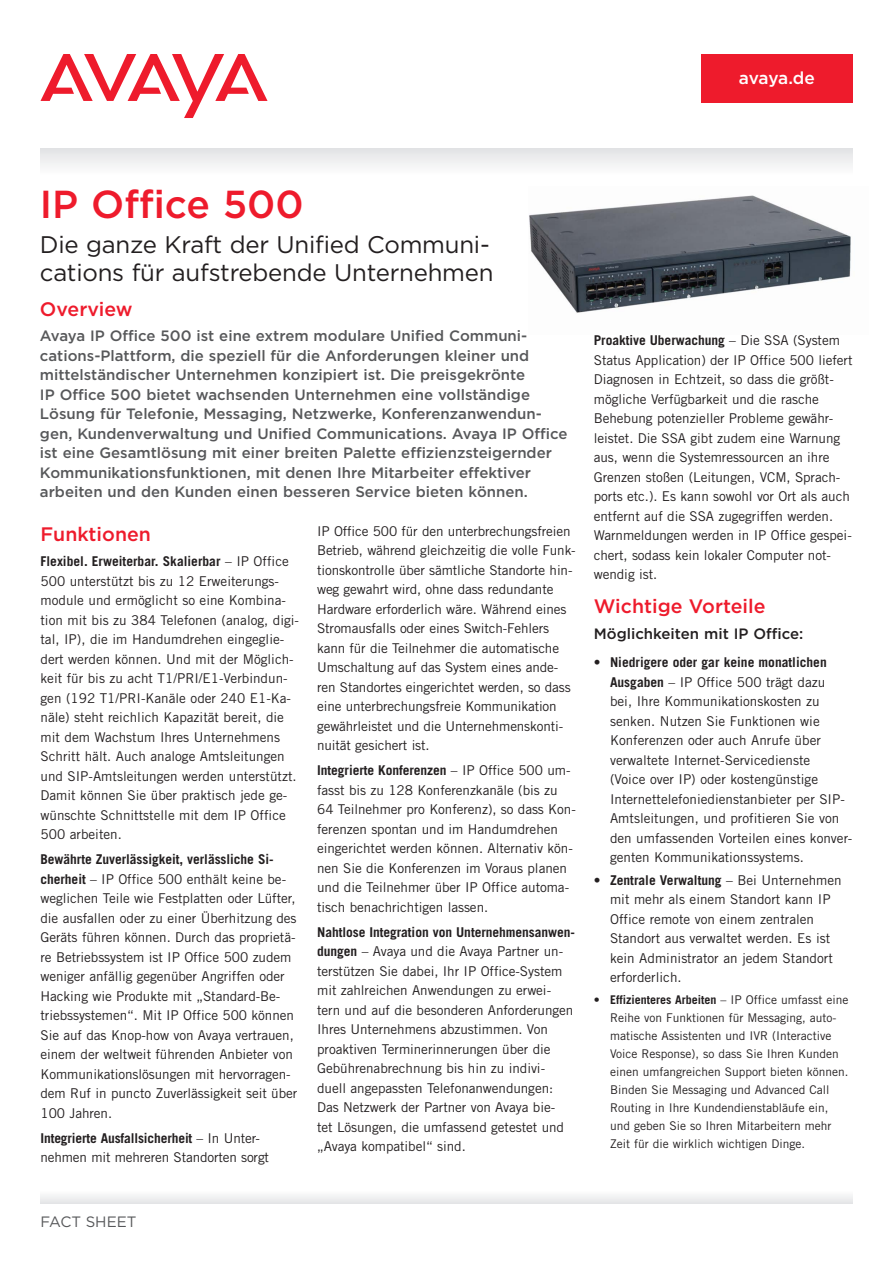
<style>
.page{position:relative;width:893px;height:1263px;background:#fff}
.page>*{position:absolute;margin:0;border:0;box-sizing:border-box;transform-origin:0 0}
.fact_sheet_title{font:500 39px "Gotham";color:#ee1b2c}
.fact_sheet_title-2{font:24px/28.5px "Gotham";letter-spacing:-.01em;color:#231f20}
.sub_head_PMS_485_cmy{font:500 19.5px "Gotham";color:#ee1b2c}
.Collateral_Box{font:500 17.25px "Gotham";letter-spacing:-.02em;color:#fff}
.fact_sheet_title-3{font:500 15px/19.5px "Gotham";color:#57585a}
.second_subhead{font:500 15px "Gotham";color:#231f20}
.Collateral_ID{font:15px "Gotham";color:#57585a}
.body_copy{font:13.5px/19.5px "Trade Gothic";letter-spacing:-.005em;color:#231f20}
.bullet_body{font:13.5px/19.5px "Trade Gothic";color:#231f20}
.bullet_body-2{font:12px/18px "Trade Gothic";color:#231f20}
.s1{font-weight:700}
</style>
<div class="page">
<svg style="left:40px;top:54px;width:228px;height:64px"></svg>
<div style="left:40px;top:148px;width:812px;height:27px;background:linear-gradient(to right,#f0f0f1,#f0f0f1)"></div>
<div style="left:40px;top:1190px;width:812px;height:13px;background:#f2f3f4"></div>
<div style="left:701px;top:54px;width:151px;height:49px;background:#ee1b2c"></div>
<img style="left:529px;top:195px;width:322px;height:118px">
<p class="Collateral_Box" style="left:739px;top:68px;width:77px">avaya.de</p>
<p class="fact_sheet_title" style="left:40px;top:182px;width:265px">IP Office 500</p>
<p class="fact_sheet_title-2" style="left:40px;top:230px;width:455px">Die ganze Kraft der Unified Communi&shy;cations für aufstrebende Unternehmen</p>
<p class="sub_head_PMS_485_cmy" style="left:40px;top:298px;width:94px">Overview</p>
<p class="fact_sheet_title-3" style="left:40px;top:326px;width:529px">Avaya IP Office 500 ist eine extrem modulare Unified Communi&shy;cations-Plattform, die speziell für die Anforderungen kleiner und mittelständischer Unternehmen konzipiert ist. Die preisgekrönte<br>IP Office 500 bietet wachsenden Unternehmen eine vollständige Lösung für Telefonie, Messaging, Netzwerke, Konferenzanwendun&shy;gen, Kundenverwaltung und Unified Communications. Avaya IP Office ist eine Gesamtlösung mit einer breiten Palette effizienzsteigernder Kommunikationsfunktionen, mit denen Ihre Mitarbeiter effektiver arbeiten und den Kunden einen besseren Service bieten können.</p>
<p class="sub_head_PMS_485_cmy" style="left:40px;top:523px;width:112px">Funktionen</p>
<p class="body_copy" style="left:40px;top:551px;width:260px"><span class="s1">Flexibel. Erweiterbar. Skalierbar</span> – IP Office 500 unterstützt bis zu 12 Erweiterungs&shy;module und ermöglicht so eine Kombina&shy;tion mit bis zu 384 Telefonen (analog, digi&shy;tal, IP), die im Handumdrehen eingeglie&shy;dert werden können. Und mit der Möglich&shy;keit für bis zu acht T1/PRI/E1-Verbindun&shy;gen (192 T1/PRI-Kanäle oder 240 E1-Ka&shy;näle) steht reichlich Kapazität bereit, die mit dem Wachstum Ihres Unternehmens Schritt hält. Auch analoge Amtsleitungen und SIP-Amtsleitungen werden unterstützt.<br>Damit können Sie über praktisch jede ge&shy;wünschte Schnittstelle mit dem IP Office 500 arbeiten.</p>
<p class="body_copy" style="left:40px;top:849px;width:258px"><span class="s1">Bewährte Zuverlässigkeit, verlässliche Si&shy;cherheit</span> – IP Office 500 enthält keine be&shy;weglichen Teile wie Festplatten oder Lüfter, die ausfallen oder zu einer Überhitzung des Geräts führen können. Durch das proprietä&shy;re Betriebssystem ist IP Office 500 zudem weniger anfällig gegenüber Angriffen oder Hacking wie Produkte mit „Standard-Be&shy;triebssystemen“. Mit IP Office 500 können Sie auf das Knop-how von Avaya vertrauen, einem der weltweit führenden Anbieter von Kommunikationslösungen mit hervorragen&shy;dem Ruf in puncto Zuverlässigkeit seit über 100 Jahren.</p>
<p class="body_copy" style="left:40px;top:1128px;width:230px"><span class="s1">Integrierte Ausfallsicherheit</span> – In Unter&shy;nehmen mit mehreren Standorten sorgt</p>
<p class="body_copy" style="left:317px;top:521px;width:260px">IP Office 500 für den unterbrechungsfreien Betrieb, während gleichzeitig die volle Funk&shy;tionskontrolle über sämtliche Standorte hin&shy;weg gewahrt wird, ohne dass redundante Hardware erforderlich wäre. Während eines Stromausfalls oder eines Switch-Fehlers kann für die Teilnehmer die automatische Umschaltung auf das System eines ande&shy;ren Standortes eingerichtet werden, so dass eine unterbrechungsfreie Kommunikation gewährleistet und die Unternehmenskonti&shy;nuität gesichert ist.</p>
<p class="body_copy" style="left:317px;top:760px;width:260px"><span class="s1">Integrierte Konferenzen</span> – IP Office 500 um&shy;fasst bis zu 128 Konferenzkanäle (bis zu 64 Teilnehmer pro Konferenz), so dass Kon&shy;ferenzen spontan und im Handumdrehen eingerichtet werden können. Alternativ kön&shy;nen Sie die Konferenzen im Voraus planen und die Teilnehmer über IP Office automa&shy;tisch benachrichtigen lassen.</p>
<p class="body_copy" style="left:317px;top:922px;width:259px"><span class="s1">Nahtlose Integration von Unternehmensanwen&shy;dungen</span> – Avaya und die Avaya Partner un&shy;terstützen Sie dabei, Ihr IP Office-System mit zahlreichen Anwendungen zu erwei&shy;tern und auf die besonderen Anforderungen Ihres Unternehmens abzustimmen. Von proaktiven Terminerinnerungen über die Gebührenabrechnung bis hin zu indivi&shy;duell angepassten Telefonanwendungen:<br>Das Netzwerk der Partner von Avaya bie-<br>tet Lösungen, die umfassend getestet und „Avaya kompatibel“ sind.</p>
<p class="body_copy" style="left:594px;top:331px;width:260px"><span class="s1">Proaktive Überwachung</span> – Die SSA (System Status Application) der IP Office 500 liefert Diagnosen in Echtzeit, so dass die größt&shy;mögliche Verfügbarkeit und die rasche Behebung potenzieller Probleme gewähr&shy;leistet. Die SSA gibt zudem eine Warnung aus, wenn die Systemressourcen an ihre Grenzen stoßen (Leitungen, VCM, Sprach&shy;ports etc.). Es kann sowohl vor Ort als auch entfernt auf die SSA zugegriffen werden.<br>Warnmeldungen werden in IP Office gespei&shy;chert, sodass kein lokaler Computer not&shy;wendig ist.</p>
<p class="sub_head_PMS_485_cmy" style="left:594px;top:595px;width:173px">Wichtige Vorteile</p>
<p class="second_subhead" style="left:594px;top:625px;width:211px">Möglichkeiten mit IP Office:</p>
<p class="bullet_body" style="left:610px;top:652px;width:244px;text-indent:-16px"><span class="s1">• Niedrigere oder gar keine monatlichen Ausgaben</span> – IP Office 500 trägt dazu<br>bei, Ihre Kommunikationskosten zu senken. Nutzen Sie Funktionen wie Konferenzen oder auch Anrufe über verwaltete Internet-Servicedienste<br>(Voice over IP) oder kostengünstige Internettelefoniedienstanbieter per SIP-Amtsleitungen, und profitieren Sie von den umfassenden Vorteilen eines konver&shy;genten Kommunikationssystems.</p>
<p class="bullet_body" style="left:610px;top:870px;width:233px;text-indent:-16px"><span class="s1">• Zentrale Verwaltung</span> – Bei Unternehmen mit mehr als einem Standort kann IP Office remote von einem zentralen Standort aus verwaltet werden. Es ist kein Administrator an jedem Standort erforderlich.</p>
<p class="bullet_body-2" style="left:610px;top:990px;width:240px;text-indent:-16px"><span class="s1">• Effizienteres Arbeiten</span> – IP Office umfasst eine Reihe von Funktionen für Messaging, auto&shy;matische Assistenten und IVR (Interactive Voice Response), so dass Sie Ihren Kunden einen umfangreichen Support bieten können.<br>Binden Sie Messaging und Advanced Call Routing in Ihre Kundendienstabläufe ein, und geben Sie so Ihren Mitarbeitern mehr Zeit für die wirklich wichtigen Dinge.</p>
<p class="Collateral_ID" style="left:40px;top:1214px;width:97px">FACT SHEET</p>
</div>
